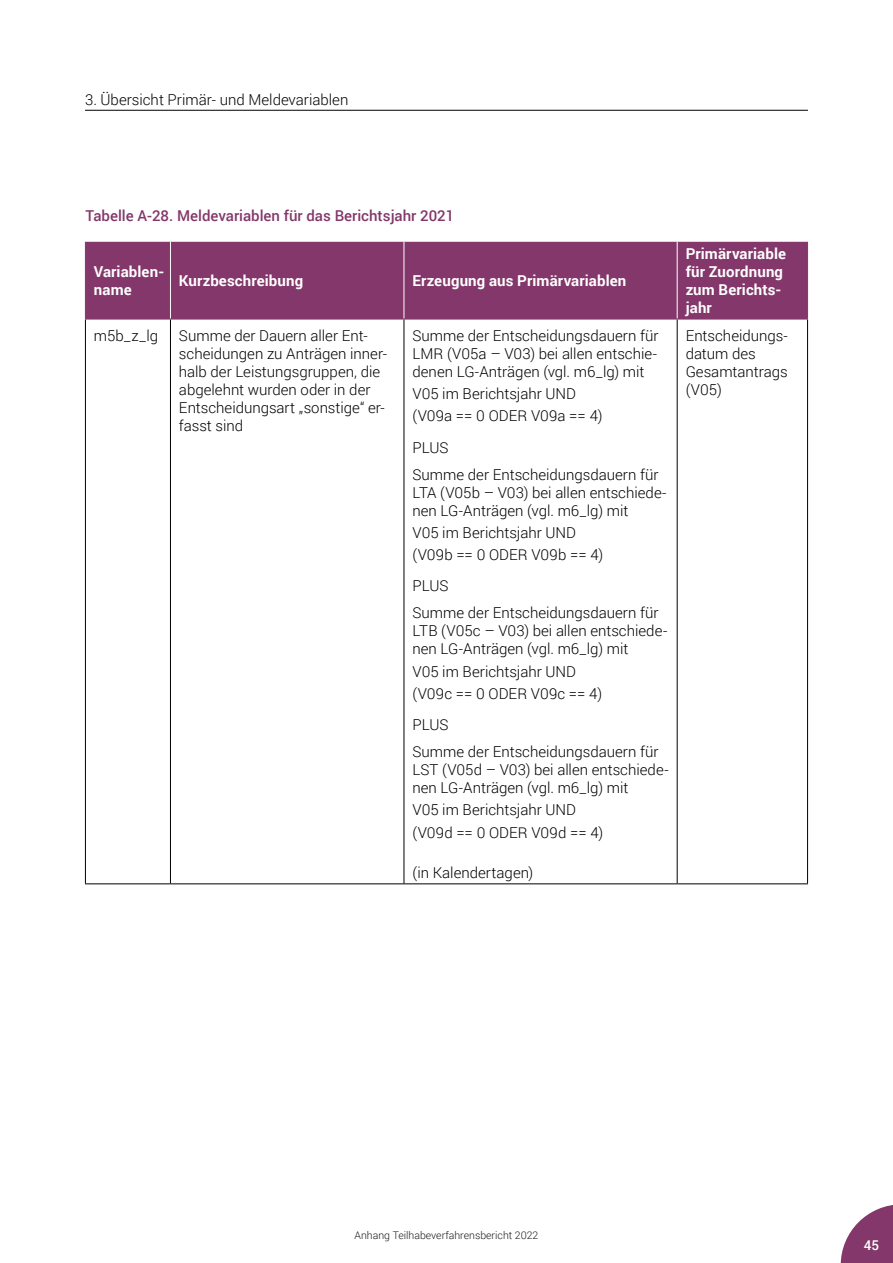
<style>
.page{position:relative;width:893px;height:1263px;background:#fff}
.page>*{position:absolute;margin:0;border:0;box-sizing:border-box;transform-origin:0 0}
.TabelleKopf{font:300 15px/18px "Roboto";color:#000}
.TabelleKopf-2{font:700 15px/18px "Roboto";letter-spacing:.01em;color:#fff}
.Tabellenbezeichnung{font:500 15px "Roboto";color:#83376a}
.Kopfzeile_11pt{font:300 15px "Roboto";color:#000}
.t1{font:500 13.5px "Roboto";color:#fff}
.t2{font:300 10.5px "Roboto";color:#1a1a1a}
</style>
<div class="page">
<hr style="left:85px;top:110px;width:723px;height:1px;background:#000">
<svg style="left:841px;top:1205px;width:52px;height:58px"></svg>
<div style="left:86px;top:242px;width:721px;height:77px;background:#83376a"></div>
<hr style="left:85px;top:319px;width:1px;height:564px;background:#000">
<hr style="left:170px;top:319px;width:1px;height:564px;background:#000">
<hr style="left:404px;top:319px;width:1px;height:564px;background:#000">
<hr style="left:677px;top:319px;width:1px;height:564px;background:#000">
<hr style="left:807px;top:319px;width:1px;height:564px;background:#000">
<hr style="left:85px;top:883px;width:85px;height:1px;background:#000">
<hr style="left:170px;top:883px;width:234px;height:1px;background:#000">
<hr style="left:404px;top:883px;width:273px;height:1px;background:#000">
<hr style="left:677px;top:883px;width:131px;height:1px;background:#000">
<hr style="left:170px;top:242px;width:1px;height:77px;background:#fff">
<hr style="left:404px;top:242px;width:1px;height:77px;background:#fff">
<hr style="left:677px;top:242px;width:1px;height:77px;background:#fff">
<hr style="left:85px;top:242px;width:1px;height:77px;background:#83376a">
<hr style="left:807px;top:242px;width:1px;height:77px;background:#83376a">
<hr style="left:85px;top:319px;width:85px;height:1px;background:#83376a">
<hr style="left:170px;top:319px;width:234px;height:1px;background:#83376a">
<hr style="left:404px;top:319px;width:273px;height:1px;background:#83376a">
<hr style="left:677px;top:319px;width:131px;height:1px;background:#83376a">
<p class="Kopfzeile_11pt" style="left:85px;top:89px;width:265px">3. Übersicht Primär- und Meldevariablen</p>
<p class="Tabellenbezeichnung" style="left:85px;top:205px;width:370px">Tabelle A-28. Meldevariablen für das Berichtsjahr 2021</p>
<p class="TabelleKopf-2" style="left:94px;top:262px;width:72px">Variablen&shy;name</p>
<p class="TabelleKopf-2" style="left:179px;top:271px;width:126px">Kurzbeschreibung</p>
<p class="TabelleKopf-2" style="left:412px;top:271px;width:215px">Erzeugung aus Primärvariablen</p>
<p class="TabelleKopf" style="left:94px;top:326px;width:66px">m5b_z_lg</p>
<p class="TabelleKopf" style="left:179px;top:326px;width:209px">Summe der Dauern aller Ent&shy;scheidungen zu Anträgen inner&shy;halb der Leistungsgruppen, die abgelehnt wurden oder in der<br>Entscheidungsart „sonstige“ er&shy;fasst sind</p>
<p class="TabelleKopf" style="left:412px;top:326px;width:248px;text-align:justify">Summe der Entscheidungsdauern für LMR (V05a – V03) bei allen entschie&shy;denen LG-Anträgen (vgl. m6_lg) mit</p>
<p class="TabelleKopf" style="left:412px;top:384px;width:165px">V05 im Berichtsjahr UND</p>
<p class="TabelleKopf" style="left:412px;top:406px;width:191px">(V09a == 0 ODER V09a == 4)</p>
<p class="TabelleKopf" style="left:412px;top:438px;width:38px">PLUS</p>
<p class="TabelleKopf" style="left:412px;top:465px;width:256px">Summe der Entscheidungsdauern für<br>LTA (V05b – V03) bei allen entschiede&shy;nen LG-Anträgen (vgl. m6_lg) mit</p>
<p class="TabelleKopf" style="left:412px;top:523px;width:165px">V05 im Berichtsjahr UND</p>
<p class="TabelleKopf" style="left:412px;top:545px;width:192px">(V09b == 0 ODER V09b == 4)</p>
<p class="TabelleKopf" style="left:412px;top:576px;width:38px">PLUS</p>
<p class="TabelleKopf" style="left:412px;top:603px;width:256px">Summe der Entscheidungsdauern für<br>LTB (V05c – V03) bei allen entschiede&shy;nen LG-Anträgen (vgl. m6_lg) mit</p>
<p class="TabelleKopf" style="left:412px;top:662px;width:165px">V05 im Berichtsjahr UND</p>
<p class="TabelleKopf" style="left:412px;top:684px;width:191px">(V09c == 0 ODER V09c == 4)</p>
<p class="TabelleKopf" style="left:412px;top:715px;width:38px">PLUS</p>
<p class="TabelleKopf" style="left:412px;top:742px;width:258px">Summe der Entscheidungsdauern für<br>LST (V05d – V03) bei allen entschiede&shy;nen LG-Anträgen (vgl. m6_lg) mit</p>
<p class="TabelleKopf" style="left:412px;top:800px;width:165px">V05 im Berichtsjahr UND</p>
<p class="TabelleKopf" style="left:412px;top:823px;width:192px">(V09d == 0 ODER V09d == 4)</p>
<p class="TabelleKopf" style="left:412px;top:863px;width:122px">(in Kalendertagen)</p>
<p class="TabelleKopf-2" style="left:686px;top:244px;width:102px">Primärvariable für Zuordnung zum Berichts&shy;jahr</p>
<p class="TabelleKopf" style="left:686px;top:326px;width:104px">Entscheidungs&shy;datum des<br>Gesamtantrags (V05)</p>
<p class="t2" style="left:354px;top:1228px;width:185px">Anhang Teilhabeverfahrensbericht 2022</p>
<p class="t1" style="left:864px;top:1235px;width:17px">45</p>
</div>
